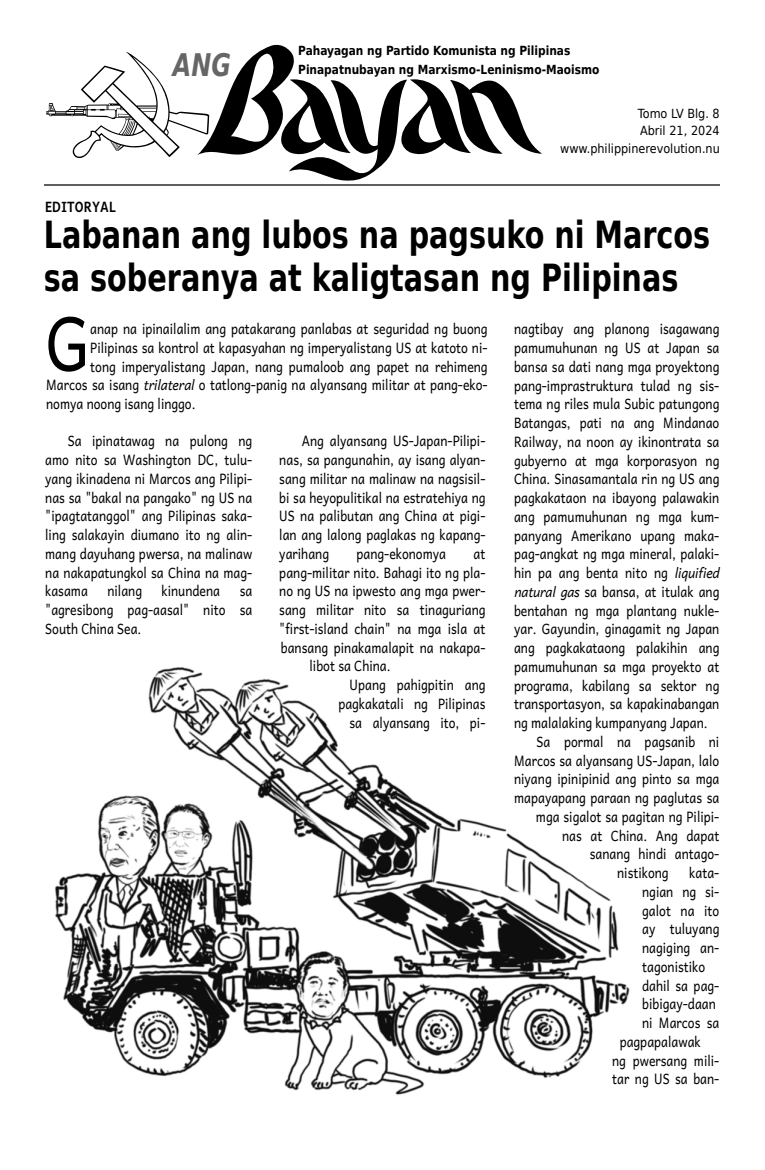
<style>
.page{position:relative;width:765px;height:1170px;background:#fff}
.page>*{position:absolute;margin:0;border:0;box-sizing:border-box;transform-origin:0 0}
.t1{font:74.62px "Andika New Basic";color:#000;scale:.85 1}
.t2{font:700 37.5px/42.5px "DejaVu Sans Condensed";color:#000;scale:.85 1}
.t3{font:italic 700 31.25px "DejaVu Sans Condensed";color:#666;scale:.85 1}
.t4{font:14.38px/18.8px "Andika New Basic";letter-spacing:.005em;color:#000;text-align:justify;scale:.85 1}
.t5{font:700 14.38px "Andika New Basic";color:#000;scale:.85 1}
.t6{font:700 12.5px/18.8px "DejaVu Sans";color:#000;scale:.85 1}
.t7{font:12.5px/17.5px "DejaVu Sans";color:#000;text-align:right;scale:.9 1}
.s1{font-style:italic}
</style>
<div class="page">
<svg style="left:46px;top:52px;width:151px;height:106px"></svg>
<hr style="left:44px;top:184px;width:676px;height:2px;background:#000">
<svg style="left:197px;top:45px;width:345px;height:136px"></svg>
<img style="left:54px;top:667px;width:576px;height:428px">
<h3 class="t3" style="left:173px;top:47px;width:70px">ANG</h3>
<p class="t6" style="left:298px;top:41px;width:356px">Pahayagan ng Partido Komunista ng Pilipinas<br>Pinapatnubayan ng Marxismo-Leninismo-Maoismo</p>
<p class="t7" style="left:560px;top:105px;width:179px">Tomo LV Blg. 8<br>Abril 21, 2024 www.philippinerevolution.nu</p>
<p class="t5" style="left:45px;top:194px;width:85px">EDITORYAL</p>
<h2 class="t2" style="left:44px;top:214px;width:786px">Labanan ang lubos na pagsuko ni Marcos sa soberanya at kaligtasan ng Pilipinas</h2>
<h1 class="t1" style="left:45px;top:280px;width:53px">G</h1>
<p class="t4" style="left:90px;top:319px;width:469px">anap na ipinailalim ang patakarang panlabas at seguridad ng buong</p>
<p class="t4" style="left:90px;top:338px;width:469px">Pilipinas sa kontrol at kapasyahan ng imperyalistang US at katoto ni‐</p>
<p class="t4" style="left:90px;top:356px;width:469px">tong imperyalistang Japan, nang pumaloob ang papet na rehimeng</p>
<p class="t4" style="left:46px;top:375px;width:521px">Marcos sa isang <span class="s1">trilateral</span> o tatlong-panig na alyansang militar at pang-eko‐</p>
<p class="t4" style="left:46px;top:394px;width:177px">nomya noong isang linggo.</p>
<p class="t4" style="left:45px;top:431px;width:245px;text-indent:22px">Sa ipinatawag na pulong ng amo nito sa Washington DC, tulu‐ yang ikinadena ni Marcos ang Pilipi‐ nas sa "bakal na pangako" ng US na "ipagtatanggol" ang Pilipinas saka‐ ling salakayin diumano ito ng alin‐ mang dayuhang pwersa, na malinaw na nakapatungkol sa China na mag‐ kasama</p>
<p class="t4" style="left:107px;top:581px;width:42px">nilang</p>
<p class="t4" style="left:162px;top:581px;width:70px">kinundena</p>
<p class="t4" style="left:45px;top:581px;width:245px;text-indent:194px">sa "agresibong pag-aasal" nito sa South China Sea.</p>
<p class="t4" style="left:279px;top:431px;width:244px;text-indent:22px">Ang alyansang US-Japan-Pilipi‐ nas, sa pangunahin, ay isang alyan‐ sang militar na malinaw na nagsisil‐ bi sa heyopulitikal na estratehiya ng US na palibutan ang China at pigi‐ lan ang lalong paglakas ng kapang‐ yarihang</p>
<p class="t4" style="left:357px;top:544px;width:107px">pang-ekonomya</p>
<p class="t4" style="left:474px;top:544px;width:15px">at</p>
<p class="t4" style="left:279px;top:562px;width:244px">pang-militar nito. Bahagi ito ng pla‐</p>
<p class="t4" style="left:279px;top:581px;width:244px">no ng US na ipwesto ang mga pwer‐</p>
<p class="t4" style="left:279px;top:600px;width:244px">sang militar nito sa tinaguriang</p>
<p class="t4" style="left:279px;top:619px;width:244px">"first-island chain" na mga isla at</p>
<p class="t4" style="left:281px;top:637px;width:242px">bansang pinakamalapit na nakapa‐</p>
<p class="t4" style="left:310px;top:656px;width:97px">libot sa China.</p>
<p class="t4" style="left:350px;top:675px;width:161px">Upang pahigpitin ang</p>
<p class="t4" style="left:338px;top:694px;width:175px">pagkakatali ng Pilipinas</p>
<p class="t4" style="left:350px;top:712px;width:161px">sa alyansang ito, pi‐</p>
<p class="t4" style="left:514px;top:319px;width:243px">nagtibay ang planong isagawang</p>
<p class="t4" style="left:514px;top:338px;width:243px">pamumuhunan ng US at Japan sa</p>
<p class="t4" style="left:514px;top:356px;width:243px">bansa sa dati nang mga proyektong</p>
<p class="t4" style="left:514px;top:375px;width:243px">pang-imprastruktura tulad ng sis‐</p>
<p class="t4" style="left:514px;top:394px;width:243px">tema ng riles mula Subic patungong</p>
<p class="t4" style="left:514px;top:413px;width:243px">Batangas, pati na ang Mindanao</p>
<p class="t4" style="left:514px;top:431px;width:243px">Railway, na noon ay ikinontrata sa</p>
<p class="t4" style="left:514px;top:450px;width:243px">gubyerno at mga korporasyon ng</p>
<p class="t4" style="left:514px;top:469px;width:243px">China. Sinasamantala rin ng US ang</p>
<p class="t4" style="left:514px;top:488px;width:243px">pagkakataon na ibayong palawakin</p>
<p class="t4" style="left:514px;top:506px;width:243px">ang pamumuhunan ng mga kum‐</p>
<p class="t4" style="left:514px;top:525px;width:243px">panyang Amerikano upang maka‐</p>
<p class="t4" style="left:514px;top:544px;width:243px">pag-angkat ng mga mineral, palaki‐</p>
<p class="t4" style="left:514px;top:563px;width:243px">hin pa ang benta nito ng <span class="s1">liquified</span></p>
<p class="t4" style="left:514px;top:581px;width:243px"><span class="s1">natural gas</span> sa bansa, at itulak ang</p>
<p class="t4" style="left:514px;top:600px;width:243px">bentahan ng mga plantang nukle‐</p>
<p class="t4" style="left:514px;top:619px;width:243px">yar. Gayundin, ginagamit ng Japan</p>
<p class="t4" style="left:514px;top:638px;width:243px">ang pagkakataong palakihin ang</p>
<p class="t4" style="left:514px;top:656px;width:243px">pamumuhunan sa mga proyekto at</p>
<p class="t4" style="left:514px;top:675px;width:243px">programa, kabilang sa sektor ng</p>
<p class="t4" style="left:514px;top:694px;width:243px">transportasyon, sa kapakinabangan</p>
<p class="t4" style="left:514px;top:713px;width:229px">ng malalaking kumpanyang Japan.</p>
<p class="t4" style="left:537px;top:731px;width:217px">Sa pormal na pagsanib ni</p>
<p class="t4" style="left:514px;top:750px;width:243px">Marcos sa alyansang US-Japan, lalo</p>
<p class="t4" style="left:514px;top:769px;width:243px">niyang ipinipinid ang pinto sa mga</p>
<p class="t4" style="left:514px;top:788px;width:243px">mapayapang paraan ng paglutas sa</p>
<p class="t4" style="left:536px;top:806px;width:217px">mga sigalot sa pagitan ng Pilipi‐</p>
<p class="t4" style="left:562px;top:825px;width:186px">nas at China. Ang dapat</p>
<p class="t4" style="left:590px;top:844px;width:154px">sanang hindi antago‐</p>
<p class="t4" style="left:617px;top:863px;width:62px">nistikong</p>
<p class="t4" style="left:689px;top:863px;width:37px">kata‐</p>
<p class="t4" style="left:642px;top:881px;width:92px">ngian ng si‐</p>
<p class="t4" style="left:642px;top:900px;width:92px">galot na ito</p>
<p class="t4" style="left:642px;top:919px;width:92px">ay tuluyang</p>
<p class="t4" style="left:642px;top:938px;width:92px">nagiging an‐</p>
<p class="t4" style="left:642px;top:956px;width:76px">tagonistiko</p>
<p class="t4" style="left:642px;top:975px;width:92px">dahil sa pag‐</p>
<p class="t4" style="left:642px;top:994px;width:88px">bibigay-daan</p>
<p class="t4" style="left:642px;top:1013px;width:92px">ni Marcos sa</p>
<p class="t4" style="left:620px;top:1031px;width:97px">pagpapalawak</p>
<p class="t4" style="left:612px;top:1050px;width:128px">ng pwersang mili‐</p>
<p class="t4" style="left:612px;top:1069px;width:128px">tar ng US sa ban‐</p>
</div>
